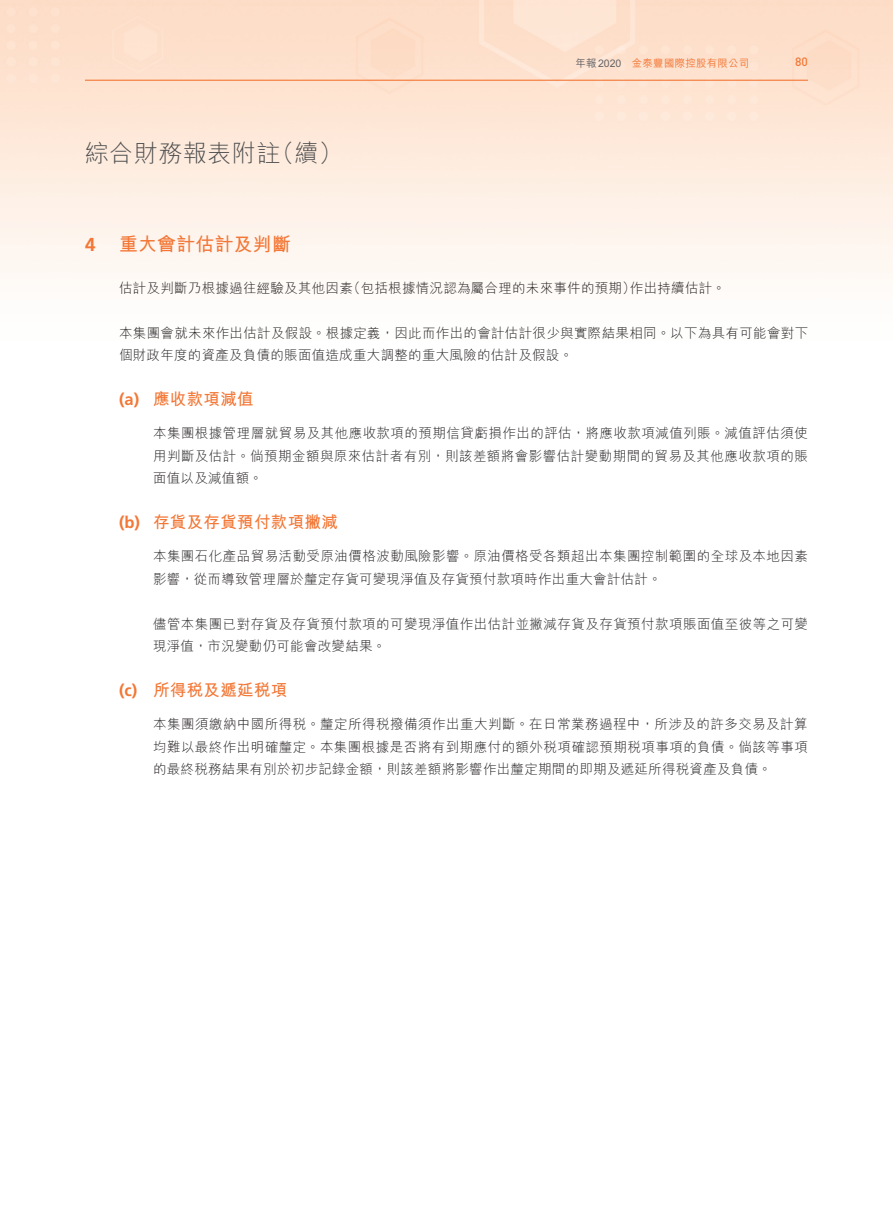
<style>
.page{position:relative;width:893px;height:1212px;background:#fff}
.page>*{position:absolute;margin:0;border:0;box-sizing:border-box;transform-origin:0 0}
.t1{font:300 24px "M Hei HK";letter-spacing:.02em;color:#4b4c4d}
._01_H1{font:700 18.75px "M Hei HK";letter-spacing:.02em;color:#f37736}
._01_H1-2{font:700 18.75px "Frutiger LT Std";color:#f37736}
._02_H2{font:700 16.5px "M Hei HK";letter-spacing:.02em;color:#f37736}
._02_H2-2{font:700 16.5px "Frutiger LT Std";color:#f37736}
._00_txt{font:300 13.5px/22.5px "M Hei HK";letter-spacing:.025em;color:#231f20}
.t2{font:500 12px "DIN";color:#f37736}
.t3{font:500 10.5px "M Hei HK";letter-spacing:.02em;color:#f37736}
.t4{font:500 10.5px "M Hei HK";color:#636366}
</style>
<div class="page">
<hr style="left:85px;top:80px;width:723px;height:1px;background:#f37736">
<h1 class="t1" style="left:270px;top:141px;width:73px">（續(</h1>
<h1 class="t1" style="left:85px;top:141px;width:197px">綜合財務報表附註</h1>
<p class="_01_H1-2" style="left:85px;top:233px;width:12px">4</p>
<p class="_01_H1" style="left:119px;top:230px;width:173px">重大會計估計及判斷</p>
<p class="t4" style="left:575px;top:55px;width:47px">年報2020</p>
<p class="t3" style="left:632px;top:55px;width:119px">金泰豐國際控股有限公司</p>
<p class="t2" style="left:795px;top:54px;width:14px">80</p>
<p class="_00_txt" style="left:630px;top:276px;width:97px">作出持續估計。</p>
<p class="_00_txt" style="left:347px;top:276px;width:290px">（包括根據情況認為屬合理的未來事件的預期）</p>
<p class="_00_txt" style="left:119px;top:276px;width:235px">估計及判斷乃根據過往經驗及其他因素</p>
<p class="_00_txt" style="left:119px;top:321px;width:691px">本集團會就未來作出估計及假設。根據定義，因此而作出的會計估計很少與實際結果相同。以下為具有可能會對下個財政年度的資產及負債的賬面值造成重大調整的重大風險的估計及假設。</p>
<p class="_02_H2" style="left:153px;top:387px;width:102px">應收款項減值</p>
<p class="_02_H2-2" style="left:119px;top:390px;width:22px">)a(</p>
<p class="_02_H2-2" style="left:119px;top:513px;width:23px">b( )</p>
<p class="_02_H2-2" style="left:119px;top:681px;width:20px">)c(</p>
<p class="_00_txt" style="left:153px;top:422px;width:656px;text-align:justify">本集團根據管理層就貿易及其他應收款項的預期信貸虧損作出的評估，將應收款項減值列賬。減值評估須使用判斷及估計。倘預期金額與原來估計者有別，則該差額將會影響估計變動期間的貿易及其他應收款項的賬面值以及減值額。</p>
<p class="_02_H2" style="left:153px;top:510px;width:186px">存貨及存貨預付款項撇減</p>
<p class="_00_txt" style="left:153px;top:545px;width:656px">本集團石化產品貿易活動受原油價格波動風險影響。原油價格受各類超出本集團控制範圍的全球及本地因素影響，從而導致管理層於釐定存貨可變現淨值及存貨預付款項時作出重大會計估計。</p>
<p class="_00_txt" style="left:153px;top:612px;width:656px">儘管本集團已對存貨及存貨預付款項的可變現淨值作出估計並撇減存貨及存貨預付款項賬面值至彼等之可變現淨值，市況變動仍可能會改變結果。</p>
<p class="_02_H2" style="left:153px;top:678px;width:136px">所得稅及遞延稅項</p>
<p class="_00_txt" style="left:153px;top:713px;width:656px;text-align:justify">本集團須繳納中國所得稅。釐定所得稅撥備須作出重大判斷。在日常業務過程中，所涉及的許多交易及計算均難以最終作出明確釐定。本集團根據是否將有到期應付的額外稅項確認預期稅項事項的負債。倘該等事項的最終稅務結果有別於初步記錄金額，則該差額將影響作出釐定期間的即期及遞延所得稅資產及負債。</p>
</div>
